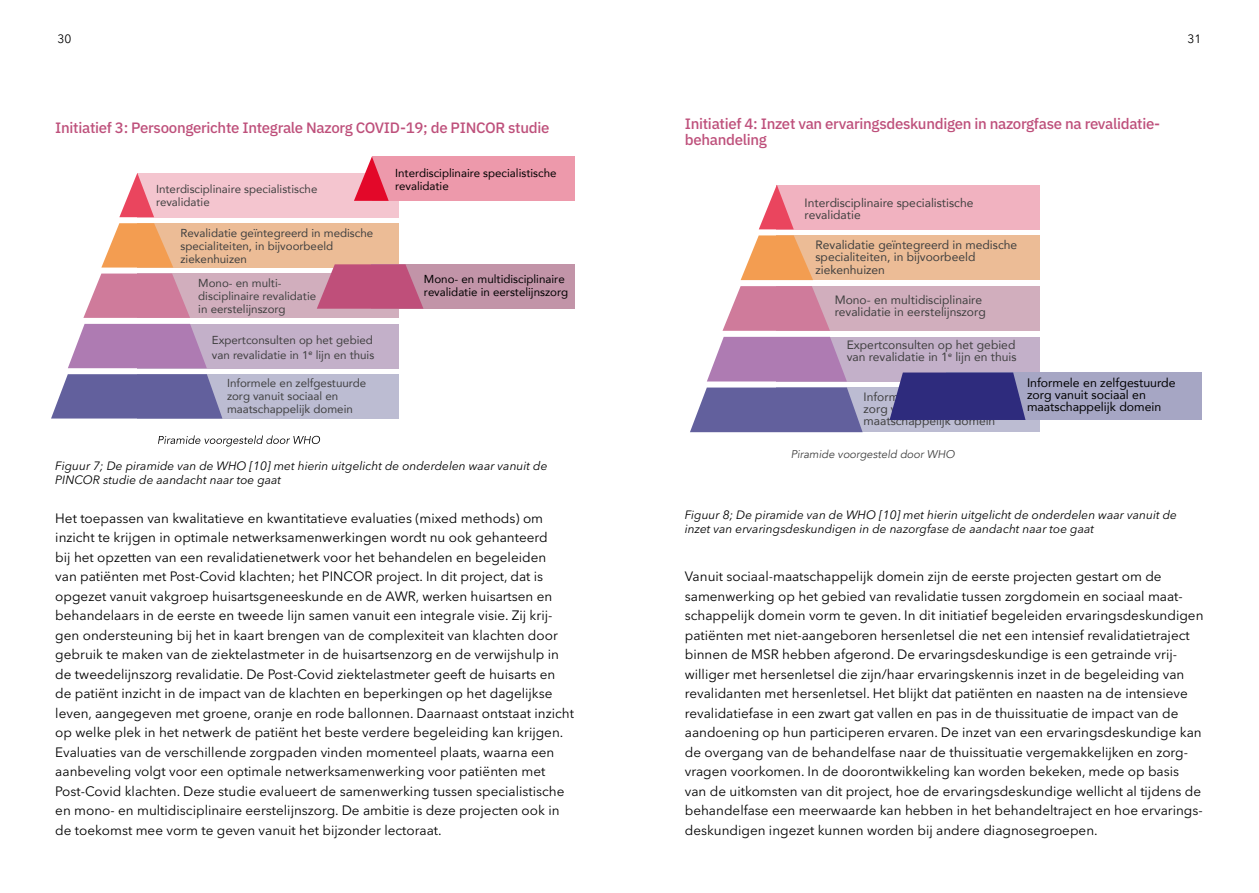
<style>
.page{position:relative;width:1259px;height:893px;background:#fff}
.page>*{position:absolute;margin:0;border:0;box-sizing:border-box;transform-origin:0 0}
.t1{font:500 15px/16.5px "IBM Plex Sans";letter-spacing:-.02em;color:#be507b}
.t2{font:13.5px/19.5px "Avenir Next LT Pro";color:#000}
.t3{font:12.3px/12.3px "Avenir";color:#000}
.t4{font:12px/12px "Avenir";color:#000}
.t5{font:italic 12px/13.5px "Avenir Next LT Pro";color:#000}
.t6{font:12px "Avenir Next LT Pro";color:#000}
.t7{font:11.55px/13px "Avenir";color:#000}
.t8{font:italic 11.1px "Avenir";color:#000}
.s1{font-size:11.25px}
</style>
<div class="page">
<div style="left:137px;top:173px;width:262px;height:44px;background:#f4c5cf"></div>
<div style="left:137px;top:223px;width:262px;height:45px;background:#ecbc96"></div>
<div style="left:137px;top:324px;width:262px;height:44px;background:#c3b0c9"></div>
<div style="left:137px;top:374px;width:262px;height:45px;background:#bcbcd2"></div>
<svg style="left:119px;top:173px;width:35px;height:44px"></svg>
<svg style="left:101px;top:223px;width:72px;height:45px"></svg>
<svg style="left:68px;top:324px;width:139px;height:44px;background:#b486b7"></svg>
<svg style="left:51px;top:374px;width:171px;height:45px;background:#6f6da5"></svg>
<div style="left:137px;top:274px;width:262px;height:44px;background:#d1aebd"></div>
<svg style="left:83px;top:274px;width:107px;height:44px"></svg>
<svg style="left:158px;top:435px;width:162px;height:11px"></svg>
<div style="left:372px;top:156px;width:202px;height:45px;background:#ed99ab"></div>
<svg style="left:354px;top:156px;width:35px;height:45px"></svg>
<div style="left:371px;top:264px;width:203px;height:45px;background:#c294a8"></div>
<svg style="left:317px;top:264px;width:106px;height:45px"></svg>
<div style="left:777px;top:235px;width:263px;height:45px;background:#ecbc96"></div>
<div style="left:777px;top:185px;width:263px;height:44px;background:#f1b2c0"></div>
<svg style="left:759px;top:185px;width:35px;height:44px"></svg>
<svg style="left:740px;top:235px;width:73px;height:45px"></svg>
<div style="left:777px;top:286px;width:263px;height:45px;background:#d1aebd"></div>
<svg style="left:722px;top:286px;width:108px;height:45px"></svg>
<div style="left:777px;top:337px;width:263px;height:44px;background:#c3b0c9"></div>
<svg style="left:707px;top:337px;width:140px;height:44px;background:#b486b8"></svg>
<div style="left:777px;top:388px;width:263px;height:44px;background:#bcbcd2"></div>
<svg style="left:690px;top:388px;width:172px;height:44px;background:#6d6ba3"></svg>
<div style="left:946px;top:372px;width:255px;height:48px;background:#a6a6c4"></div>
<svg style="left:889px;top:372px;width:136px;height:48px;background:#3c3985"></svg>
<p class="t6" style="left:57px;top:32px;width:15px">30</p>
<p class="t6" style="left:1187px;top:32px;width:15px">31</p>
<p class="t1" style="left:55px;top:118px;width:496px">Initiatief 3: Persoongerichte Integrale Nazorg COVID-19; de PINCOR studie</p>
<p class="t7" style="left:156px;top:182px;width:163px">Interdisciplinaire specialistische revalidatie</p>
<p class="t7" style="left:180px;top:226px;width:194px">Revalidatie geïntegreerd in medische specialiteiten, in bijvoorbeeld ziekenhuizen</p>
<p class="t7" style="left:198px;top:276px;width:119px">Mono- en multi&shy;disciplinaire revalidatie in eerstelijnszorg</p>
<p class="t7" style="left:212px;top:332px;width:164px;line-height:15px">Expertconsulten op het gebied van revalidatie in <span class="s1">1</span><sup>e</sup> lijn en thuis</p>
<p class="t7" style="left:227px;top:376px;width:141px">Informele en zelfgestuurde zorg vanuit sociaal en maatschappelijk domein</p>
<p class="t7" style="left:395px;top:166px;width:163px">Interdisciplinaire specialistische</p>
<p class="t7" style="left:395px;top:179px;width:55px">revalidatie</p>
<p class="t7" style="left:424px;top:272px;width:146px">Mono- en multidisciplinaire revalidatie in eerstelijnszorg</p>
<p class="t5" style="left:55px;top:459px;width:494px">Figuur 7; De piramide van de WHO [10] met hierin uitgelicht de onderdelen waar vanuit de<br>PINCOR studie de aandacht naar toe gaat</p>
<p class="t2" style="left:55px;top:508px;width:520px">Het toepassen van kwalitatieve en kwantitatieve evaluaties (mixed methods) om inzicht te krijgen in optimale netwerksamenwerkingen wordt nu ook gehanteerd<br>bij het opzetten van een revalidatienetwerk voor het behandelen en begeleiden<br>van patiënten met Post-Covid klachten; het PINCOR project. In dit project, dat is opgezet vanuit vakgroep huisartsgeneeskunde en de AWR, werken huisartsen en behandelaars in de eerste en tweede lijn samen vanuit een integrale visie. Zij krij&shy;gen ondersteuning bij het in kaart brengen van de complexiteit van klachten door gebruik te maken van de ziektelastmeter in de huisartsenzorg en de verwijshulp in de tweedelijnszorg revalidatie. De Post-Covid ziektelastmeter geeft de huisarts en de patiënt inzicht in de impact van de klachten en beperkingen op het dagelijkse leven, aangegeven met groene, oranje en rode ballonnen. Daarnaast ontstaat inzicht op welke plek in het netwerk de patiënt het beste verdere begeleiding kan krijgen.<br>Evaluaties van de verschillende zorgpaden vinden momenteel plaats, waarna een aanbeveling volgt voor een optimale netwerksamenwerking voor patiënten met Post-Covid klachten. Deze studie evalueert de samenwerking tussen specialistische en mono- en multidisciplinaire eerstelijnszorg. De ambitie is deze projecten ook in de toekomst mee vorm te geven vanuit het bijzonder lectoraat.</p>
<p class="t1" style="left:685px;top:114px;width:475px">Initiatief 4: Inzet van ervaringsdeskundigen in nazorgfase na revalidatie&shy;behandeling</p>
<p class="t4" style="left:804px;top:196px;width:170px">Interdisciplinaire specialistische revalidatie</p>
<p class="t4" style="left:815px;top:239px;width:203px">Revalidatie geïntegreerd in medische specialiteiten, in bijvoorbeeld ziekenhuizen</p>
<p class="t4" style="left:835px;top:293px;width:152px">Mono- en multidisciplinaire revalidatie in eerstelijnszorg</p>
<p class="t4" style="left:846px;top:339px;width:171px">Expertconsulten op het gebied van revalidatie in 1<sup>e</sup> lijn en thuis</p>
<p class="t4" style="left:863px;top:415px;width:133px">maatschappelijk domein</p>
<p class="t8" style="left:790px;top:447px;width:166px">Piramide voorgesteld door WHO</p>
<p class="t3" style="left:1027px;top:376px;width:150px">Informele en zelfgestuurde zorg vanuit sociaal en maatschappelijk domein</p>
<p class="t5" style="left:685px;top:508px;width:494px">Figuur 8; De piramide van de WHO [10] met hierin uitgelicht de onderdelen waar vanuit de inzet van ervaringsdeskundigen in de nazorgfase de aandacht naar toe gaat</p>
<p class="t2" style="left:685px;top:567px;width:520px">Vanuit sociaal-maatschappelijk domein zijn de eerste projecten gestart om de samenwerking op het gebied van revalidatie tussen zorgdomein en sociaal maat&shy;schappelijk domein vorm te geven. In dit initiatief begeleiden ervaringsdeskundigen patiënten met niet-aangeboren hersenletsel die net een intensief revalidatietraject binnen de MSR hebben afgerond. De ervaringsdeskundige is een getrainde vrij&shy;williger met hersenletsel die zijn/haar ervaringskennis inzet in de begeleiding van revalidanten met hersenletsel. Het blijkt dat patiënten en naasten na de intensieve revalidatiefase in een zwart gat vallen en pas in de thuissituatie de impact van de aandoening op hun participeren ervaren. De inzet van een ervaringsdeskundige kan de overgang van de behandelfase naar de thuissituatie vergemakkelijken en zorg&shy;vragen voorkomen. In de doorontwikkeling kan worden bekeken, mede op basis van de uitkomsten van dit project, hoe de ervaringsdeskundige wellicht al tijdens de behandelfase een meerwaarde kan hebben in het behandeltraject en hoe ervarings&shy;deskundigen ingezet kunnen worden bij andere diagnosegroepen.</p>
</div>
